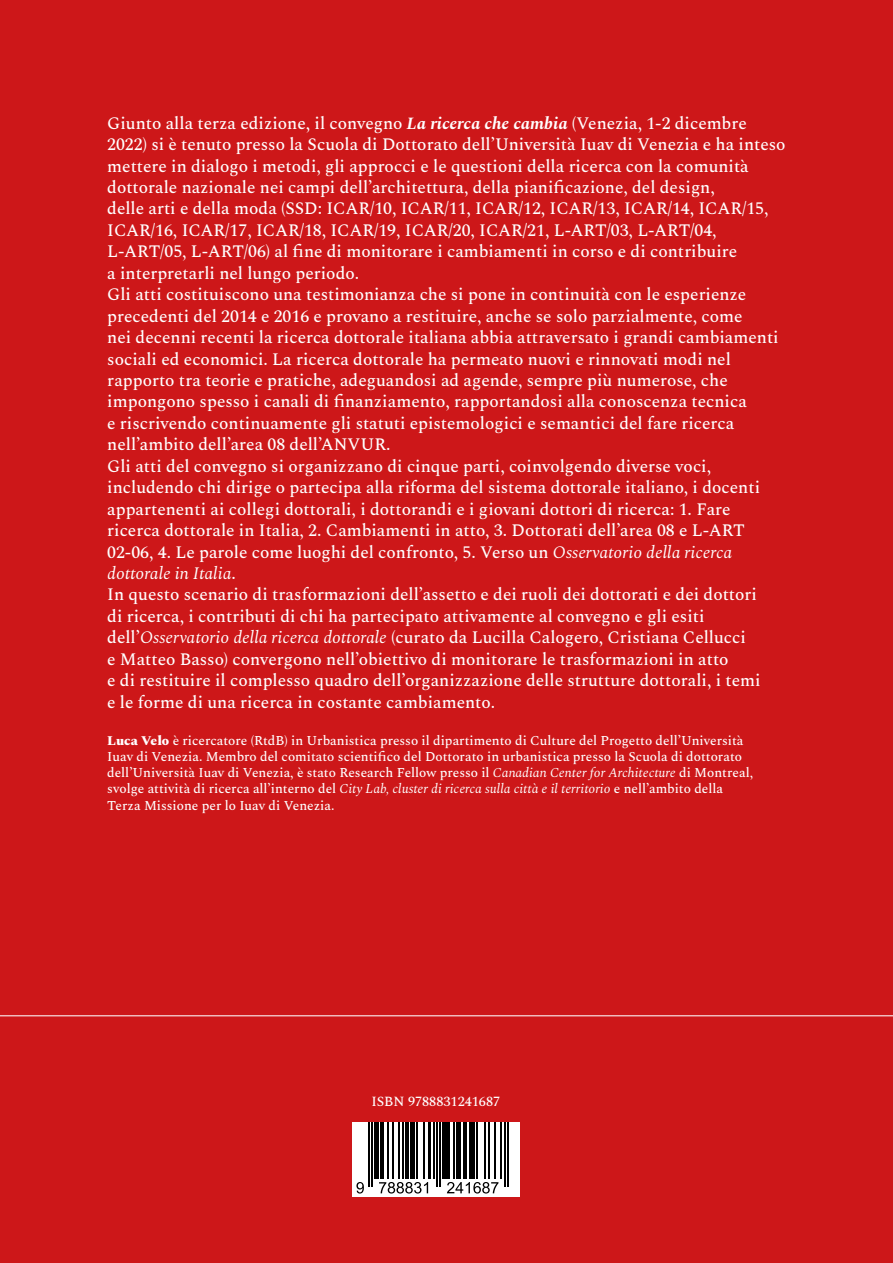
<style>
.page{position:relative;width:893px;height:1263px;background:#cd1719}
.page>*{position:absolute;margin:0;border:0;box-sizing:border-box;transform-origin:0 0}
.t1{font:500 17.25px/21.5px "Spectral";color:#fff}
.t2{font:500 13.8px "Spectral";color:#fff}
.t3{font:500 13.35px/16px "Spectral";color:#fff}
.s1{font-weight:700;font-style:italic}
.s2{font-weight:400;font-style:italic}
.s3{font-weight:800}
</style>
<div class="page">
<hr style="left:0;top:1015px;width:893px;height:1px;background:#fff">
<svg style="left:352px;top:1122px;width:167px;height:74px;background:#dadada"></svg>
<hr style="left:368px;top:1122px;width:2px;height:65px;background:#000">
<hr style="left:371px;top:1122px;width:2px;height:65px;background:#000">
<div style="left:374px;top:1122px;width:5px;height:57px;background:#000"></div>
<hr style="left:380px;top:1122px;width:3px;height:57px;background:#000">
<hr style="left:388px;top:1122px;width:1px;height:57px;background:#000">
<hr style="left:392px;top:1122px;width:2px;height:57px;background:#000">
<hr style="left:398px;top:1122px;width:1px;height:57px;background:#000">
<hr style="left:403px;top:1122px;width:1px;height:57px;background:#000">
<hr style="left:405px;top:1122px;width:3px;height:57px;background:#000">
<hr style="left:410px;top:1122px;width:4px;height:57px;background:#000">
<hr style="left:416px;top:1122px;width:1px;height:57px;background:#000">
<hr style="left:423px;top:1122px;width:2px;height:57px;background:#000">
<hr style="left:428px;top:1122px;width:3px;height:57px;background:#000">
<hr style="left:434px;top:1122px;width:1px;height:57px;background:#000">
<hr style="left:436px;top:1122px;width:2px;height:65px;background:#000">
<hr style="left:439px;top:1122px;width:2px;height:65px;background:#000">
<hr style="left:442px;top:1122px;width:3px;height:57px;background:#000">
<hr style="left:447px;top:1122px;width:3px;height:57px;background:#000">
<hr style="left:453px;top:1122px;width:1px;height:57px;background:#000">
<hr style="left:456px;top:1122px;width:4px;height:57px;background:#000">
<hr style="left:463px;top:1122px;width:3px;height:57px;background:#000">
<hr style="left:469px;top:1122px;width:3px;height:57px;background:#000">
<hr style="left:474px;top:1122px;width:1px;height:57px;background:#000">
<hr style="left:476px;top:1122px;width:2px;height:57px;background:#000">
<hr style="left:484px;top:1122px;width:1px;height:57px;background:#000">
<hr style="left:488px;top:1122px;width:2px;height:57px;background:#000">
<hr style="left:494px;top:1122px;width:2px;height:57px;background:#000">
<hr style="left:500px;top:1122px;width:2px;height:57px;background:#000">
<hr style="left:505px;top:1122px;width:1px;height:65px;background:#000">
<hr style="left:508px;top:1122px;width:1px;height:65px;background:#000">
<svg style="left:356px;top:1182px;width:8px;height:11px"></svg>
<svg style="left:379px;top:1182px;width:49px;height:11px"></svg>
<svg style="left:447px;top:1182px;width:51px;height:11px"></svg>
<p class="t1" style="left:107px;top:113px;width:680px">Giunto alla terza edizione, il convegno <span class="s1">La ricerca che cambia</span> (Venezia, 1-2 dicembre 2022) si è tenuto presso la Scuola di Dottorato dell’Università Iuav di Venezia e ha inteso mettere in dialogo i metodi, gli approcci e le questioni della ricerca con la comunità dottorale nazionale nei campi dell’architettura, della pianificazione, del design,<br>delle arti e della moda (SSD: ICAR/10, ICAR/11, ICAR/12, ICAR/13, ICAR/14, ICAR/15, ICAR/16, ICAR/17, ICAR/18, ICAR/19, ICAR/20, ICAR/21, L-ART/03, L-ART/04, L-ART/05, L-ART/06) al fine di monitorare i cambiamenti in corso e di contribuire<br>a interpretarli nel lungo periodo.<br>Gli atti costituiscono una testimonianza che si pone in continuità con le esperienze precedenti del 2014 e 2016 e provano a restituire, anche se solo parzialmente, come<br>nei decenni recenti la ricerca dottorale italiana abbia attraversato i grandi cambiamenti sociali ed economici. La ricerca dottorale ha permeato nuovi e rinnovati modi nel rapporto tra teorie e pratiche, adeguandosi ad agende, sempre più numerose, che impongono spesso i canali di finanziamento, rapportandosi alla conoscenza tecnica<br>e riscrivendo continuamente gli statuti epistemologici e semantici del fare ricerca nell’ambito dell’area 08 dell’ANVUR.<br>Gli atti del convegno si organizzano di cinque parti, coinvolgendo diverse voci, includendo chi dirige o partecipa alla riforma del sistema dottorale italiano, i docenti appartenenti ai collegi dottorali, i dottorandi e i giovani dottori di ricerca: 1. Fare ricerca dottorale in Italia, 2. Cambiamenti in atto, 3. Dottorati dell’area 08 e L-ART 02-06, 4. Le parole come luoghi del confronto, 5. Verso un <span class="s2">Osservatorio della ricerca dottorale in Italia</span>.<br>In questo scenario di trasformazioni dell’assetto e dei ruoli dei dottorati e dei dottori<br>di ricerca, i contributi di chi ha partecipato attivamente al convegno e gli esiti dell’<span class="s2">Osservatorio della ricerca dottorale</span> (curato da Lucilla Calogero, Cristiana Cellucci<br>e Matteo Basso) convergono nell’obiettivo di monitorare le trasformazioni in atto<br>e di restituire il complesso quadro dell’organizzazione delle strutture dottorali, i temi<br>e le forme di una ricerca in costante cambiamento.</p>
<p class="t3" style="left:107px;top:733px;width:647px"><span class="s3">Luca Velo</span> è ricercatore (RtdB) in Urbanistica presso il dipartimento di Culture del Progetto dell’Università Iuav di Venezia. Membro del comitato scientifico del Dottorato in urbanistica presso la Scuola di dottorato dell’Università Iuav di Venezia, è stato Research Fellow presso il <span class="s2">Canadian Center for Architecture</span> di Montreal, svolge attività di ricerca all’interno del <span class="s2">City Lab, cluster di ricerca sulla città e il territorio</span> e nell’ambito della Terza Missione per lo Iuav di Venezia.</p>
<p class="t2" style="left:371px;top:1091px;width:130px">ISBN 9788831241687</p>
</div>
